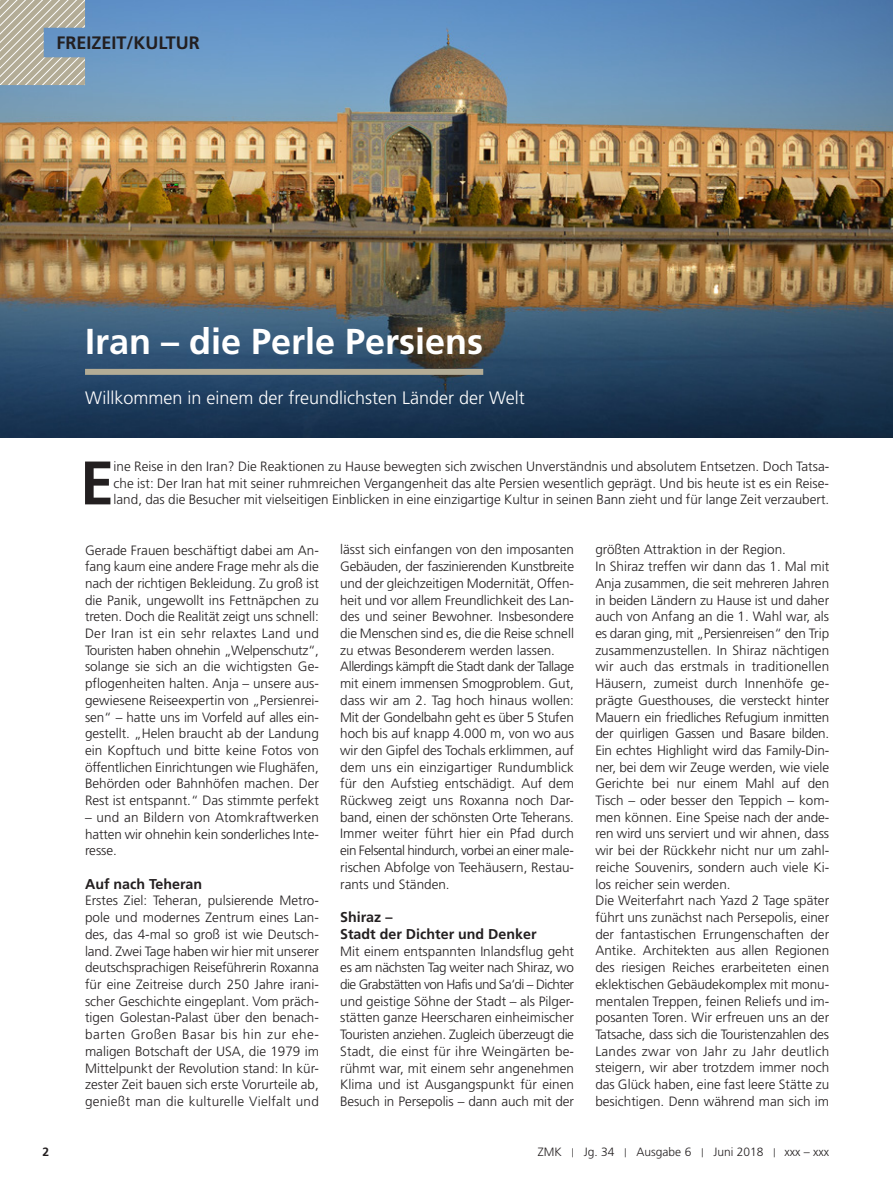
<style>
.page{position:relative;width:893px;height:1191px;background:#fff}
.page>*{position:absolute;margin:0;border:0;box-sizing:border-box;transform-origin:0 0}
.t1{font:700 61.35px "Frutiger";color:#231f20}
.t2{font:700 36px "Frutiger";color:#fff}
.t3{font:300 18px "Frutiger";color:#fff}
.t4{font:700 18px "Frutiger";color:#231f20}
.t5{font:700 14.25px/16.6px "Frutiger";color:#231f20}
.t6{font:300 13.5px/16.6px "Frutiger";color:#231f20;text-align:justify}
.t7{font:300 12px "Frutiger";color:#231f20}
.t8{font:700 12px "Frutiger";color:#231f20}
.s1{font-size:9px}
</style>
<div class="page">
<img style="left:0;top:0;width:893px;height:437px">
<div style="left:85px;top:369px;width:398px;height:6px;background:#b3ac96"></div>
<svg style="left:0;top:0;width:85px;height:85px;background:#b0b3ac"></svg>
<h3 class="t4" style="left:56px;top:32px;width:145px">FREIZEIT/KULTUR</h3>
<h2 class="t2" style="left:85px;top:320px;width:400px">Iran – die Perle Persiens</h2>
<h3 class="t3" style="left:85px;top:388px;width:441px">Willkommen in einem der freundlichsten Länder der Welt</h3>
<h1 class="t1" style="left:80px;top:447px;width:36px">E</h1>
<p class="t6" style="left:114px;top:458px;width:717px">ine Reise in den Iran? Die Reaktionen zu Hause bewegten sich zwischen Unverständnis und absolutem Entsetzen. Doch Tatsa&shy;che ist: Der Iran hat mit seiner ruhmreichen Vergangenheit das alte Persien wesentlich geprägt. Und bis heute ist es ein Reise&shy;land, das die Besucher mit vielseitigen Einblicken in eine einzigartige Kultur in seinen Bann zieht und für lange Zeit verzaubert.</p>
<p class="t6" style="left:85px;top:542px;width:235px">Gerade Frauen beschäftigt dabei am An&shy;fang kaum eine andere Frage mehr als die nach der richtigen Bekleidung. Zu groß ist die Panik, ungewollt ins Fettnäpchen zu treten. Doch die Realität zeigt uns schnell:<br>Der Iran ist ein sehr relaxtes Land und Touristen haben ohnehin „Welpenschutz“, solange sie sich an die wichtigsten Ge&shy;pflogenheiten halten. Anja – unsere aus&shy;gewiesene Reiseexpertin von „Persienrei&shy;sen“ – hatte uns im Vorfeld auf alles ein&shy;gestellt. „Helen braucht ab der Landung ein Kopftuch und bitte keine Fotos von öffentlichen Einrichtungen wie Flughäfen, Behörden oder Bahnhöfen machen. Der Rest ist entspannt.“ Das stimmte perfekt</p>
<p class="t6" style="left:85px;top:809px;width:235px">– und an Bildern von Atomkraftwerken hatten wir ohnehin kein sonderliches Inte&shy;resse.</p>
<p class="t5" style="left:85px;top:875px;width:119px">Auf nach Teheran</p>
<p class="t6" style="left:85px;top:892px;width:235px">Erstes Ziel: Teheran, pulsierende Metro&shy;pole und modernes Zentrum eines Lan&shy;des, das 4-mal so groß ist wie Deutsch&shy;land. Zwei Tage haben wir hier mit unserer deutschsprachigen Reiseführerin Roxanna für eine Zeitreise durch 250 Jahre irani&shy;scher Geschichte eingeplant. Vom präch&shy;tigen Golestan-Palast über den benach&shy;barten Großen Basar bis hin zur ehe&shy;maligen Botschaft der USA, die 1979 im Mittelpunkt der Revolution stand: In kür&shy;zester Zeit bauen sich erste Vorurteile ab, genießt man die kulturelle Vielfalt und</p>
<p class="t6" style="left:340px;top:541px;width:235px;text-align:left">lässt sich einfangen von den imposanten Gebäuden, der faszinierenden Kunstbreite und der gleichzeitigen Modernität, Offen&shy;heit und vor allem Freundlichkeit des Lan&shy;des und seiner Bewohner. Insbesondere die Menschen sind es, die die Reise schnell zu etwas Besonderem werden lassen.<br>Allerdings kämpft die Stadt dank der Tallage mit einem immensen Smogproblem. Gut, dass wir am 2. Tag hoch hinaus wollen:<br>Mit der Gondelbahn geht es über 5 Stufen hoch bis auf knapp 4.000 m, von wo aus wir den Gipfel des Tochals erklimmen, auf dem uns ein einzigartiger Rundumblick für den Aufstieg entschädigt. Auf dem Rückweg zeigt uns Roxanna noch Dar&shy;band, einen der schönsten Orte Teherans.<br>Immer weiter führt hier ein Pfad durch ein Felsental hindurch, vorbei an einer male&shy;rischen Abfolge von Teehäusern, Restau&shy;rants und Ständen.</p>
<p class="t5" style="left:340px;top:909px;width:198px">Shiraz –<br>Stadt der Dichter und Denker</p>
<p class="t6" style="left:340px;top:942px;width:235px">Mit einem entspannten Inlandsflug geht es am nächsten Tag weiter nach Shiraz, wo die Grabstätten von Hafis und Sa‘di – Dichter und geistige Söhne der Stadt – als Pilger&shy;stätten ganze Heerscharen einheimischer Touristen anziehen. Zugleich überzeugt die Stadt, die einst für ihre Weingärten be&shy;rühmt war, mit einem sehr angenehmen Klima und ist Ausgangspunkt für einen Besuch in Persepolis – dann auch mit der</p>
<p class="t6" style="left:595px;top:541px;width:235px;text-align:left">größten Attraktion in der Region.<br>In Shiraz treffen wir dann das 1. Mal mit Anja zusammen, die seit mehreren Jahren in beiden Ländern zu Hause ist und daher auch von Anfang an die 1. Wahl war, als es daran ging, mit „Persienreisen“ den Trip zusammenzustellen. In Shiraz nächtigen wir auch das erstmals in traditionellen Häusern, zumeist durch Innenhöfe ge&shy;prägte Guesthouses, die versteckt hinter Mauern ein friedliches Refugium inmitten der quirligen Gassen und Basare bilden.<br>Ein echtes Highlight wird das Family-Din&shy;ner, bei dem wir Zeuge werden, wie viele Gerichte bei nur einem Mahl auf den Tisch – oder besser den Teppich – kom&shy;men können. Eine Speise nach der ande&shy;ren wird uns serviert und wir ahnen, dass wir bei der Rückkehr nicht nur um zahl&shy;reiche Souvenirs, sondern auch viele Ki&shy;los reicher sein werden.<br>Die Weiterfahrt nach Yazd 2 Tage später führt uns zunächst nach Persepolis, einer der fantastischen Errungenschaften der Antike. Architekten aus allen Regionen des riesigen Reiches erarbeiteten einen eklektischen Gebäudekomplex mit monu&shy;mentalen Treppen, feinen Reliefs und im&shy;posanten Toren. Wir erfreuen uns an der Tatsache, dass sich die Touristenzahlen des Landes zwar von Jahr zu Jahr deutlich steigern, wir aber trotzdem immer noch das Glück haben, eine fast leere Stätte zu besichtigen. Denn während man sich im</p>
<p class="t8" style="left:43px;top:1145px;width:8px">2</p>
<p class="t7" style="left:538px;top:1145px;width:293px">ZMK <span class="s1">|</span> Jg. 34 <span class="s1">|</span> Ausgabe 6 <span class="s1">|</span> Juni 2018 <span class="s1">|</span> xxx – xxx</p>
</div>
